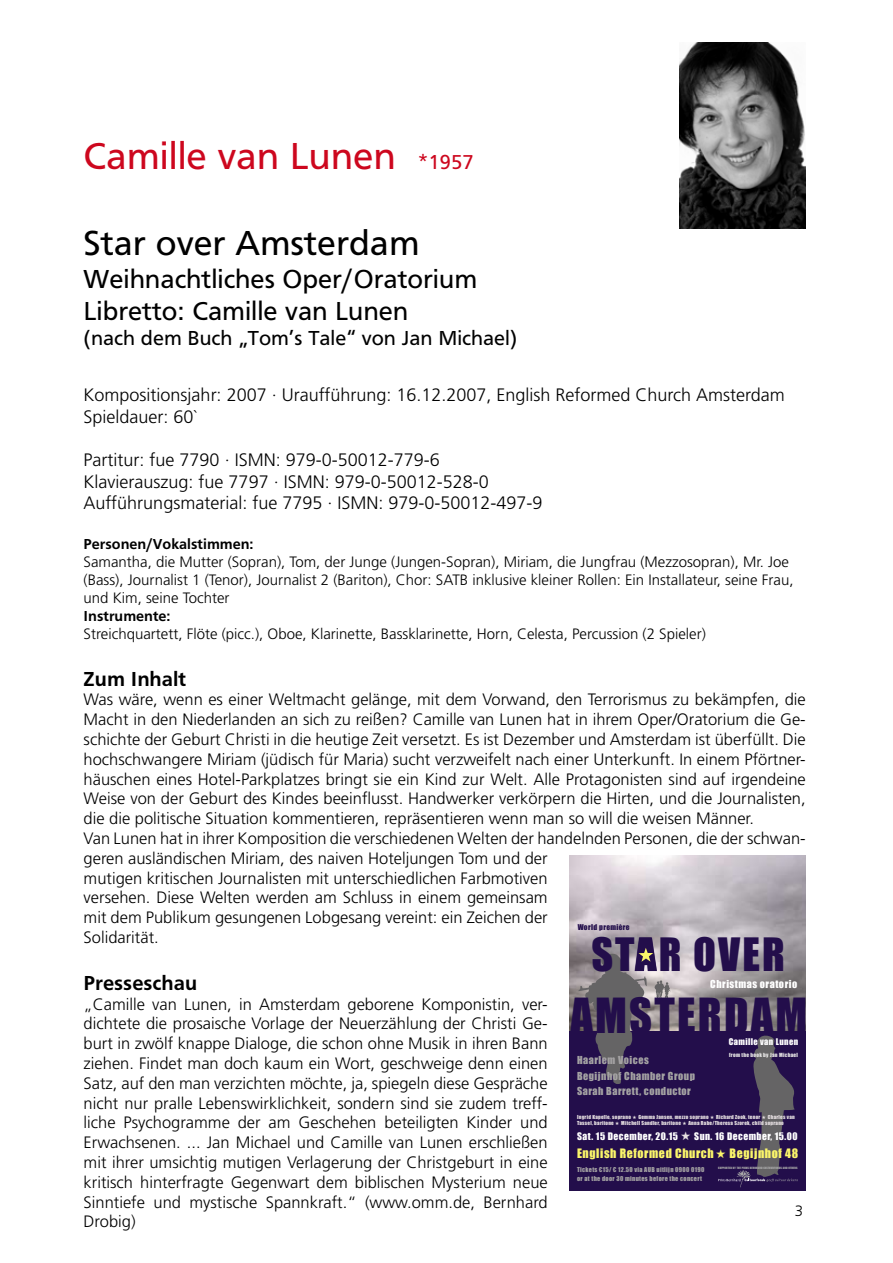
<style>
.page{position:relative;width:893px;height:1263px;background:#fff}
.page>*{position:absolute;margin:0;border:0;box-sizing:border-box;transform-origin:0 0}
.t1{font:44.4px "Impact";letter-spacing:.05em;color:#230e4b}
.t2{font:42.15px "Impact";letter-spacing:.05em;color:#230e4b}
.t3{font:39px "Frutiger";color:#cd071e}
.t4{font:36px "Frutiger";color:#000}
.t5{font:27px/32.4px "Frutiger";color:#000}
.t6{font:21px "Frutiger";color:#000}
.t7{font:700 21px "Frutiger";color:#000}
.t8{font:300 18px/21.6px "Frutiger";color:#000}
.t9{font:300 16.5px/19.8px "Frutiger";color:#000}
.t10{font:300 15px/18px "Frutiger";color:#000}
.t11{font:700 15px "Frutiger";color:#000}
.t12{font:12px "Impact";letter-spacing:.05em;color:#fbf66a}
.t13{font:10.2px/15.8px "Impact";letter-spacing:.05em;color:#a4a2a3}
.t14{font:10.2px "Impact";letter-spacing:.05em;color:#fff}
.t15{font:9.6px "Impact";letter-spacing:.05em;color:#fff}
.t16{font:8.4px "Impact";letter-spacing:.05em;color:#fff}
.t17{font:7.35px "Impact";letter-spacing:.05em;color:#230e4b}
.t18{font:6.15px/9.6px "Impact";letter-spacing:.05em;color:#a4a2a3}
.t19{font:5.25px "Impact";letter-spacing:.05em;color:#e6e5e4}
.t20{font:5.1px "Impact";letter-spacing:.05em;color:#e7e0e2}
.t21{font:2.85px "Impact";letter-spacing:.05em;color:#aaa}
.s1{font-size:21px}
</style>
<div class="page">
<img style="left:569px;top:856px;width:237px;height:175px">
<div style="left:569px;top:1031px;width:237px;height:160px;background:#230e4b"></div>
<svg style="left:578px;top:938px;width:92px;height:146px"></svg>
<img style="left:679px;top:43px;width:127px;height:186px">
<svg style="left:718px;top:1035px;width:80px;height:152px"></svg>
<h3 class="t3" style="left:84px;top:134px;width:392px">Camille van Lunen <span class="s1">*1957</span></h3>
<h3 class="t4" style="left:84px;top:223px;width:337px">Star over Amsterdam</h3>
<h3 class="t5" style="left:84px;top:262px;width:395px">Weihnachtliches Oper/Oratorium<br>Libretto: Camille van Lunen</h3>
<p class="t6" style="left:84px;top:326px;width:435px">(nach dem Buch „Tom’s Tale“ von Jan Michael)</p>
<p class="t8" style="left:84px;top:384px;width:703px">Kompositionsjahr: 2007 · Uraufführung: 16.12.2007, English Reformed Church Amsterdam<br>Spieldauer: 60`</p>
<p class="t8" style="left:84px;top:449px;width:460px">Partitur: fue 7790 · ISMN: 979-0-50012-779-6<br>Klavierauszug: fue 7797 · ISMN: 979-0-50012-528-0<br>Aufführungsmaterial: fue 7795 · ISMN: 979-0-50012-497-9</p>
<p class="t11" style="left:84px;top:535px;width:171px">Personen/Vokalstimmen:</p>
<p class="t10" style="left:84px;top:552px;width:711px">Samantha, die Mutter (Sopran), Tom, der Junge (Jungen-Sopran), Miriam, die Jungfrau (Mezzosopran), Mr. Joe (Bass), Journalist 1 (Tenor), Journalist 2 (Bariton), Chor: SATB inklusive kleiner Rollen: Ein Installateur, seine Frau, und Kim, seine Tochter</p>
<p class="t11" style="left:84px;top:607px;width:88px">Instrumente:</p>
<p class="t10" style="left:84px;top:624px;width:624px">Streichquartett, Flöte (picc.), Oboe, Klarinette, Bassklarinette, Horn, Celesta, Percussion (2 Spieler)</p>
<p class="t7" style="left:84px;top:666px;width:104px">Zum Inhalt</p>
<p class="t9" style="left:84px;top:690px;width:724px">Was wäre, wenn es einer Weltmacht gelänge, mit dem Vorwand, den Terrorismus zu bekämpfen, die Macht in den Niederlanden an sich zu reißen? Camille van Lunen hat in ihrem Oper/Oratorium die Ge&shy;schichte der Geburt Christi in die heutige Zeit versetzt. Es ist Dezember und Amsterdam ist überfüllt. Die hochschwangere Miriam (jüdisch für Maria) sucht verzweifelt nach einer Unterkunft. In einem Pförtner&shy;häuschen eines Hotel-Parkplatzes bringt sie ein Kind zur Welt. Alle Protagonisten sind auf irgendeine Weise von der Geburt des Kindes beeinflusst. Handwerker verkörpern die Hirten, und die Journalisten, die die politische Situation kommentieren, repräsentieren wenn man so will die weisen Männer.<br>Van Lunen hat in ihrer Komposition die verschiedenen Welten der handelnden Personen, die der schwan&shy;geren ausländischen Miriam, des naiven Hoteljungen Tom und der<br>mutigen kritischen Journalisten mit unterschiedlichen Farbmotiven<br>versehen. Diese Welten werden am Schluss in einem gemeinsam<br>mit dem Publikum gesungenen Lobgesang vereint: ein Zeichen der<br>Solidarität.</p>
<p class="t7" style="left:84px;top:970px;width:115px">Presseschau</p>
<p class="t9" style="left:84px;top:994px;width:466px;text-align:justify">„Camille van Lunen, in Amsterdam geborene Komponistin, ver&shy;dichtete die prosaische Vorlage der Neuerzählung der Christi Ge&shy;burt in zwölf knappe Dialoge, die schon ohne Musik in ihren Bann ziehen. Findet man doch kaum ein Wort, geschweige denn einen Satz, auf den man verzichten möchte, ja, spiegeln diese Gespräche nicht nur pralle Lebenswirklichkeit, sondern sind sie zudem treff&shy;liche Psychogramme der am Geschehen beteiligten Kinder und Erwachsenen. ... Jan Michael und Camille van Lunen erschließen mit ihrer umsichtig mutigen Verlagerung der Christgeburt in eine kritisch hinterfragte Gegenwart dem biblischen Mysterium neue Sinntiefe und mystische Spannkraft.“ (www.omm.de, Bernhard Drobig)</p>
<p class="t17" style="left:578px;top:922px;width:54px">World première</p>
<h2 class="t2" style="left:591px;top:928px;width:195px">STAR OVER</h2>
<h1 class="t1" style="left:570px;top:988px;width:239px">AMSTERDAM</h1>
<p class="t14" style="left:710px;top:977px;width:88px">Christmas oratorio</p>
<p class="t16" style="left:729px;top:1036px;width:71px">Camille van Lunen</p>
<p class="t19" style="left:729px;top:1052px;width:70px">from the book by Jan Michael</p>
<p class="t13" style="left:577px;top:1052px;width:119px">Haarlem Voices<br>Begijnhof Chamber Group<br>Sarah Barrett, conductor</p>
<p class="t20" style="left:577px;top:1114px;width:55px">Ingrid Kapelle, soprano</p>
<p class="t20" style="left:638px;top:1114px;width:72px">Gemma Jansen, mezzo soprano</p>
<p class="t20" style="left:716px;top:1114px;width:46px">Richard Zook, tenor</p>
<p class="t20" style="left:768px;top:1114px;width:29px">Charles van</p>
<p class="t20" style="left:577px;top:1120px;width:38px">Tassel, baritone</p>
<p class="t20" style="left:621px;top:1120px;width:61px">Mitchell Sandler, baritone</p>
<p class="t20" style="left:688px;top:1120px;width:97px">Anna Rabe/Theresa Szorek, child soprano</p>
<p class="t15" style="left:577px;top:1130px;width:102px">Sat. 15 December, 20.15</p>
<p class="t15" style="left:694px;top:1130px;width:105px">Sun. 16 December, 15.00</p>
<p class="t21" style="left:718px;top:1166px;width:81px">SUPPORTED BY THE PRINS BERNHARD CULTUURFONDS AND OTHERS</p>
<p class="t12" style="left:577px;top:1146px;width:138px">English Reformed Church</p>
<p class="t12" style="left:730px;top:1146px;width:70px">Begijnhof 48</p>
<p class="t18" style="left:577px;top:1164px;width:129px">Tickets €15/ € 12.50 via AUB uitlijn 0900 0190 or at the door 30 minutes before the concert</p>
<p class="t10" style="left:795px;top:1201px;width:10px">3</p>
</div>
